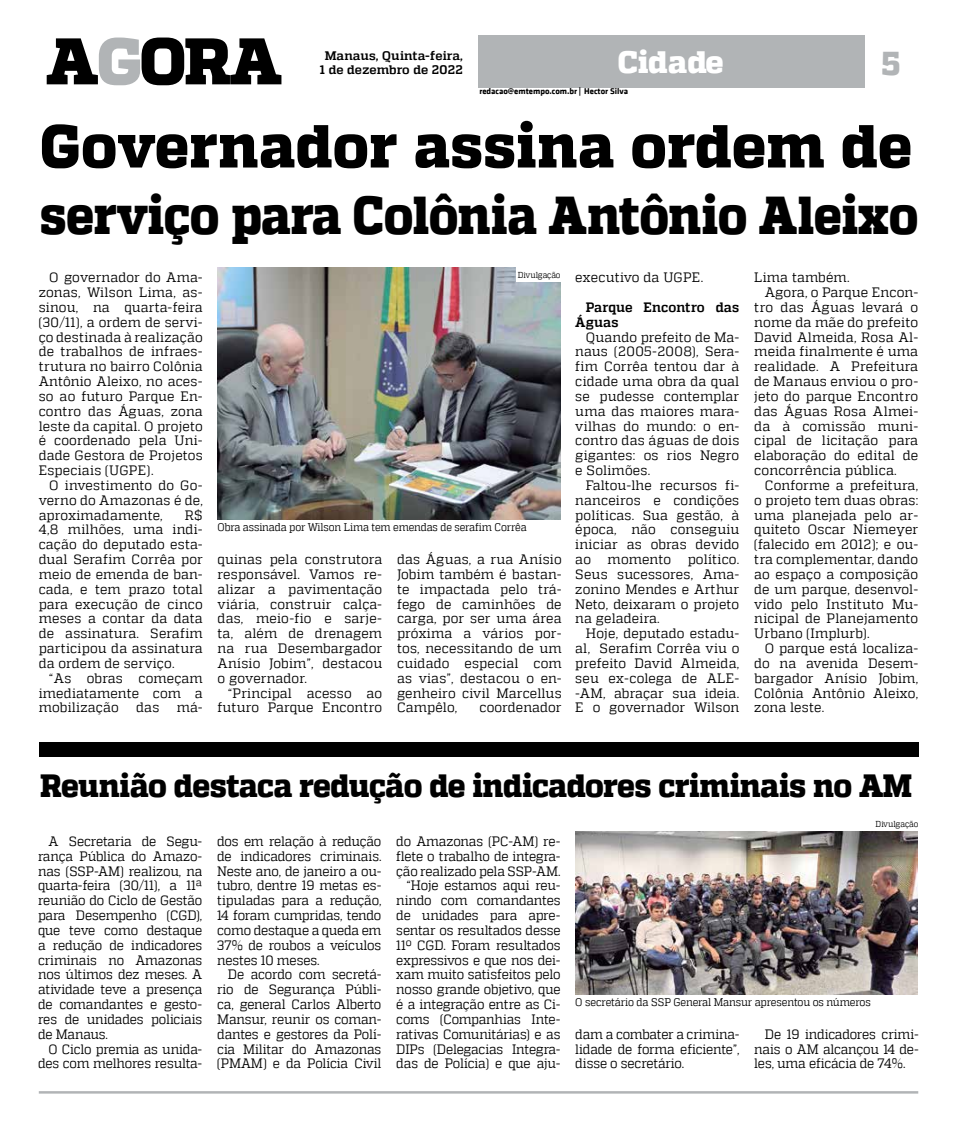
<style>
.page{position:relative;width:957px;height:1134px;background:#fff}
.page>*{position:absolute;margin:0;border:0;box-sizing:border-box;transform-origin:0 0}
.t1{font:800 60.5px "MW Quadon";letter-spacing:.005em;color:#000;scale:.96 1}
.t2{font:800 53.12px "MW Quadon";letter-spacing:-.01em;color:#000;scale:.9 1}
.t3{font:800 33px "MW Quadon";color:#b1b4b6;scale:.95 1}
.t4{font:800 32.12px "MW Quadon";letter-spacing:-.02em;color:#000;scale:.94 1}
.t5{font:800 30.88px "MW Quadon";color:#fff}
.t6{font:13.62px/14.9px "MW Quadon";letter-spacing:.005em;color:#000;text-align:justify;scale:.96 1}
.t7{font:13.62px/14.9px "MW Quadon";letter-spacing:.005em;color:#000;text-align:justify;scale:.93 1}
.t8{font:13.62px/14.9px "MW Quadon";letter-spacing:-.015em;color:#000;text-align:right;scale:.93 1}
.t9{font:13.62px "MW Quadon";letter-spacing:.005em;color:#000}
.t10{font:700 13.62px/14.9px "MW Quadon";letter-spacing:.01em;color:#000;scale:.96 1}
.t11{font:700 12.38px/14.9px "MW Quadon";letter-spacing:.01em;color:#000;text-align:center}
.t12{font:11.12px "MW Quadon";letter-spacing:-.015em;color:#000;scale:.9 1}
.t13{font:11.12px "MW Quadon";letter-spacing:-.015em;color:#000;scale:.91 1}
.t14{font:700 8.62px "MW Klavika Bd";color:#000}
.t15{font:8.62px "MW Quadon";letter-spacing:-.015em;color:#000;scale:.9 1}
</style>
<div class="page">
<div style="left:478px;top:35px;width:387px;height:53px;background:#b1b4b6"></div>
<svg style="left:47px;top:38px;width:234px;height:47px"></svg>
<hr style="left:39px;top:1091px;width:879px;height:2px;background:#b1b4b6">
<img style="left:218px;top:267px;width:342px;height:252px">
<div style="left:516px;top:267px;width:44px;height:15px;background:#fff"></div>
<div style="left:39px;top:742px;width:879px;height:15px;background:#000"></div>
<img style="left:575px;top:831px;width:342px;height:163px">
<p class="t11" style="left:320px;top:48px;width:144px">Manaus, Quinta-feira,<br>1 de dezembro de 2022</p>
<h3 class="t5" style="left:618px;top:44px;width:107px">Cidade</h3>
<h3 class="t3" style="left:882px;top:44px;width:21px">5</h3>
<p class="t14" style="left:479px;top:85px;width:150px">redacao@emtempo.com.br | Hector Silva</p>
<h1 class="t1" style="left:40px;top:111px;width:910px">Governador assina ordem de</h1>
<h2 class="t2" style="left:40px;top:184px;width:977px">serviço para Colônia Antônio Aleixo</h2>
<p class="t15" style="left:518px;top:270px;width:49px">Divulgação</p>
<p class="t6" style="left:754px;top:270px;width:101px">Lima também.</p>
<p class="t9" style="left:765px;top:285px;width:155px">Agora, o Parque Encon-</p>
<p class="t9" style="left:754px;top:299px;width:165px">tro das Águas levará o</p>
<p class="t9" style="left:754px;top:314px;width:165px">nome da mãe do prefeito</p>
<p class="t9" style="left:754px;top:329px;width:165px">David Almeida, Rosa Al-</p>
<p class="t9" style="left:754px;top:344px;width:165px">meida finalmente é uma</p>
<p class="t9" style="left:754px;top:359px;width:165px">realidade. A Prefeitura</p>
<p class="t9" style="left:754px;top:374px;width:165px">de Manaus enviou o pro-</p>
<p class="t9" style="left:754px;top:388px;width:165px">jeto do parque Encontro</p>
<p class="t9" style="left:754px;top:403px;width:165px">das Águas Rosa Almei-</p>
<p class="t9" style="left:754px;top:418px;width:165px">da à comissão muni-</p>
<p class="t9" style="left:754px;top:433px;width:165px">cipal de licitação para</p>
<p class="t9" style="left:754px;top:448px;width:165px">elaboração do edital de</p>
<p class="t9" style="left:754px;top:463px;width:144px">concorrência pública.</p>
<p class="t6" style="left:765px;top:478px;width:161px">Conforme a prefeitura,</p>
<p class="t6" style="left:754px;top:492px;width:172px">o projeto tem duas obras:</p>
<p class="t6" style="left:754px;top:507px;width:172px">uma planejada pelo ar-</p>
<p class="t6" style="left:754px;top:522px;width:172px">quiteto Oscar Niemeyer</p>
<p class="t6" style="left:754px;top:537px;width:172px">(falecido em 2012); e ou-</p>
<p class="t6" style="left:754px;top:552px;width:172px">tra complementar, dando</p>
<p class="t6" style="left:754px;top:567px;width:172px">ao espaço a composição</p>
<p class="t6" style="left:754px;top:581px;width:172px">de um parque, desenvol-</p>
<p class="t6" style="left:754px;top:596px;width:172px">vido pelo Instituto Mu-</p>
<p class="t6" style="left:754px;top:611px;width:172px">nicipal de Planejamento</p>
<p class="t6" style="left:754px;top:626px;width:122px">Urbano (Implurb).</p>
<p class="t6" style="left:765px;top:641px;width:161px">O parque está localiza-</p>
<p class="t6" style="left:754px;top:656px;width:172px">do na avenida Desem-</p>
<p class="t6" style="left:754px;top:670px;width:172px">bargador Anísio Jobim,</p>
<p class="t6" style="left:754px;top:685px;width:172px">Colônia Antônio Aleixo,</p>
<p class="t6" style="left:754px;top:700px;width:74px">zona leste.</p>
<p class="t6" style="left:39px;top:270px;width:172px;text-indent:11px">O governador do Ama&shy;zonas, Wilson Lima, as&shy;sinou, na quarta-feira (30/11), a ordem de servi&shy;ço destinada à realização de trabalhos de infraes&shy;trutura no bairro Colônia Antônio Aleixo, no aces&shy;so ao futuro Parque En&shy;contro das Águas, zona leste da capital. O projeto é coordenado pela Uni&shy;dade Gestora de Projetos Especiais (UGPE).</p>
<p class="t6" style="left:39px;top:478px;width:172px;text-indent:11px">O investimento do Go&shy;verno do Amazonas é de, aproximadamente,</p>
<p class="t6" style="left:575px;top:270px;width:135px">executivo da UGPE.</p>
<p class="t10" style="left:575px;top:300px;width:172px;text-indent:11px">Parque Encontro das<br>Águas</p>
<p class="t6" style="left:575px;top:329px;width:172px;text-indent:11px">Quando prefeito de Ma&shy;naus (2005-2008), Sera&shy;fim Corrêa tentou dar à cidade uma obra da qual se pudesse contemplar uma das maiores mara&shy;vilhas do mundo: o en&shy;contro das águas de dois gigantes: os rios Negro e Solimões.</p>
<p class="t6" style="left:575px;top:478px;width:172px;text-indent:11px">Faltou-lhe recursos fi&shy;nanceiros e condições políticas. Sua gestão, à época, não conseguiu iniciar as obras devido ao momento político.<br>Seus sucessores, Ama&shy;zonino Mendes e Arthur Neto, deixaram o projeto na geladeira.</p>
<p class="t6" style="left:575px;top:626px;width:172px;text-indent:11px">Hoje, deputado estadu&shy;al, Serafim Corrêa viu o prefeito David Almeida, seu ex-colega de ALE--AM, abraçar sua ideia.<br>E o governador Wilson</p>
<p class="t6" style="left:39px;top:507px;width:172px;text-indent:146px">R$ 4,8 milhões, uma indi&shy;cação do deputado esta&shy;dual Serafim Corrêa por meio de emenda de ban&shy;cada, e tem prazo total para execução de cinco meses a contar da data de assinatura. Serafim participou da assinatura da ordem de serviço.</p>
<p class="t6" style="left:39px;top:670px;width:172px;text-indent:11px">“As obras começam imediatamente com a mobilização</p>
<p class="t12" style="left:218px;top:521px;width:345px">Obra assinada por Wilson Lima tem emendas de serafim Corrêa</p>
<p class="t6" style="left:397px;top:552px;width:173px">das Águas, a rua Anísio Jobim também é bastan&shy;te impactada pelo trá&shy;fego de caminhões de carga, por ser uma área próxima a vários por&shy;tos, necessitando de um cuidado especial com as vias”, destacou o en&shy;genheiro civil Marcellus Campêlo,</p>
<p class="t6" style="left:218px;top:552px;width:173px">quinas pela construtora responsável. Vamos re&shy;alizar a pavimentação viária, construir calça&shy;das, meio-fio e sarje&shy;ta, além de drenagem na rua Desembargador Anísio Jobim”, destacou o governador.</p>
<p class="t6" style="left:218px;top:685px;width:173px;text-align:right">“Principal acesso ao futuro Parque Encontro</p>
<p class="t6" style="left:136px;top:700px;width:26px">das</p>
<p class="t6" style="left:177px;top:700px;width:29px">má-</p>
<p class="t6" style="left:479px;top:700px;width:87px">coordenador</p>
<h3 class="t4" style="left:40px;top:766px;width:929px">Reunião destaca redução de indicadores criminais no AM</h3>
<p class="t7" style="left:38px;top:834px;width:178px;text-indent:11px">A Secretaria de Segu&shy;rança Pública do Amazo&shy;nas (SSP-AM) realizou, na quarta-feira (30/11), a 11ª reunião do Ciclo de Gestão para Desempenho (CGD), que teve como destaque a redução de indicadores criminais no Amazonas nos últimos dez meses. A atividade teve a presença de comandantes e gesto&shy;res de unidades policiais de Manaus.</p>
<p class="t8" style="left:38px;top:1041px;width:178px">O Ciclo premia as unida&shy;des com melhores resulta-</p>
<p class="t7" style="left:217px;top:834px;width:178px">dos em relação à redução de indicadores criminais.<br>Neste ano, de janeiro a ou&shy;tubro, dentre 19 metas es&shy;tipuladas para a redução, 14 foram cumpridas, tendo como destaque a queda em 37% de roubos a veículos nestes 10 meses.</p>
<p class="t7" style="left:217px;top:967px;width:178px;text-indent:11px">De acordo com secretá&shy;rio de Segurança Públi&shy;ca, general Carlos Alberto Mansur, reunir os coman&shy;dantes e gestores da Polí&shy;cia Militar do Amazonas (PMAM) e da Polícia Civil</p>
<p class="t8" style="left:396px;top:834px;width:178px">do Amazonas (PC-AM) re&shy;flete o trabalho de integra&shy;ção realizado pela SSP-AM. “Hoje estamos aqui reu&shy;nindo com comandantes de unidades para apre&shy;sentar os resultados desse<br>11º CGD. Foram resultados expressivos e que nos dei&shy;xam muito satisfeitos pelo nosso grande objetivo, que é a integração entre as Ci&shy;coms (Companhias Inte&shy;rativas Comunitárias) e as<br>DIPs (Delegacias Integra&shy;das de Polícia) e que aju-</p>
<p class="t15" style="left:875px;top:819px;width:49px">Divulgação</p>
<p class="t13" style="left:575px;top:996px;width:326px">O secretário da SSP General Mansur apresentou os números</p>
<p class="t7" style="left:575px;top:1026px;width:178px">dam a combater a crimina&shy;lidade de forma eficiente”, disse o secretário.</p>
<p class="t7" style="left:754px;top:1026px;width:178px;text-indent:11px">De 19 indicadores crimi&shy;nais o AM alcançou 14 de&shy;les, uma eficácia de 74%.</p>
</div>
